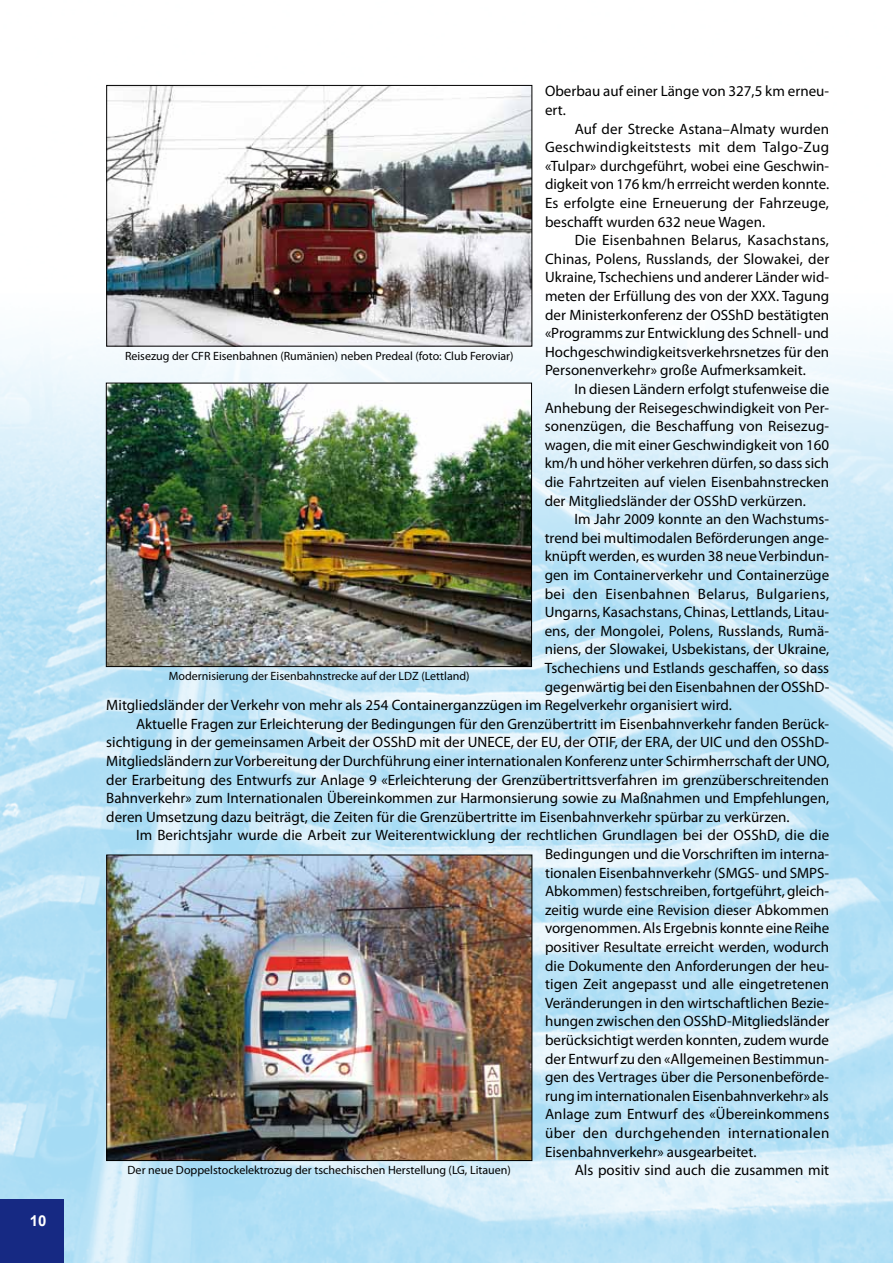
<style>
.page{position:relative;width:893px;height:1263px;background:#fff}
.page>*{position:absolute;margin:0;border:0;box-sizing:border-box;transform-origin:0 0}
.t1{font:15px/18.6px "Myriad Pro";color:#000;text-align:justify}
.t2{font:15px "Myriad Pro";letter-spacing:.025em;color:#000}
.t3{font:700 15px "Arial";color:#fff}
.t4{font:12px "Myriad Pro";color:#000}
</style>
<div class="page">
<img style="left:0;top:84px;width:893px;height:1179px">
<div style="left:0;top:1199px;width:64px;height:64px;background:#162983"></div>
<img style="left:108px;top:87px;width:422px;height:257px">
<div style="left:106px;top:85px;width:426px;height:261px;border:1px solid #000"></div>
<img style="left:108px;top:857px;width:422px;height:302px">
<div style="left:106px;top:855px;width:426px;height:306px;border:1px solid #000"></div>
<img style="left:108px;top:385px;width:422px;height:280px">
<div style="left:106px;top:383px;width:426px;height:284px;border:1px solid #000"></div>
<p class="t3" style="left:30px;top:1211px;width:18px">10</p>
<p class="t1" style="left:545px;top:82px;width:286px">Oberbau auf einer Länge von 327,5 km erneu&shy;ert.</p>
<p class="t1" style="left:545px;top:119px;width:286px;text-indent:30px">Auf der Strecke Astana–Almaty wurden Geschwindigkeitstests mit dem Talgo-Zug «Tulpar» durchgeführt, wobei eine Geschwin&shy;digkeit von 176 km/h errreicht werden konnte.<br>Es erfolgte eine Erneuerung der Fahrzeuge, beschafft wurden 632 neue Wagen.</p>
<p class="t1" style="left:545px;top:231px;width:286px;text-indent:30px">Die Eisenbahnen Belarus, Kasachstans, Chinas, Polens, Russlands, der Slowakei, der Ukraine, Tschechiens und anderer Länder wid&shy;meten der Erfüllung des von der XXX. Tagung der Ministerkonferenz der OSShD bestätigten «Programms zur Entwicklung des Schnell- und Hochgeschwindigkeitsverkehrsnetzes für den Personenverkehr» große Aufmerksamkeit.</p>
<p class="t1" style="left:545px;top:379px;width:286px;text-indent:30px">In diesen Ländern erfolgt stufenweise die Anhebung der Reisegeschwindigkeit von Per&shy;sonenzügen, die Beschaffung von Reisezug&shy;wagen, die mit einer Geschwindigkeit von 160 km/h und höher verkehren dürfen, so dass sich die Fahrtzeiten auf vielen Eisenbahnstrecken der Mitgliedsländer der OSShD verkürzen.</p>
<p class="t1" style="left:574px;top:510px;width:256px">Im Jahr 2009 konnte an den Wachstums-</p>
<p class="t1" style="left:545px;top:528px;width:286px">trend bei multimodalen Beförderungen ange-</p>
<p class="t1" style="left:545px;top:547px;width:286px">knüpft werden, es wurden 38 neue Verbindun-</p>
<p class="t1" style="left:545px;top:565px;width:286px">gen im Containerverkehr und Containerzüge</p>
<p class="t2" style="left:545px;top:584px;width:286px">bei den Eisenbahnen Belarus, Bulgariens,</p>
<p class="t1" style="left:545px;top:603px;width:286px">Ungarns, Kasachstans, Chinas, Lettlands, Litau-</p>
<p class="t1" style="left:545px;top:621px;width:286px">ens, der Mongolei, Polens, Russlands, Rumä-</p>
<p class="t1" style="left:545px;top:640px;width:286px">niens, der Slowakei, Usbekistans, der Ukraine,</p>
<p class="t1" style="left:545px;top:658px;width:286px">Tschechiens und Estlands geschaffen, so dass</p>
<p class="t1" style="left:545px;top:677px;width:286px">gegenwärtig bei den Eisenbahnen der OSShD-</p>
<p class="t1" style="left:106px;top:696px;width:627px">Mitgliedsländer der Verkehr von mehr als 254 Containerganzzügen im Regelverkehr organisiert wird.</p>
<p class="t1" style="left:136px;top:714px;width:695px">Aktuelle Fragen zur Erleichterung der Bedingungen für den Grenzübertritt im Eisenbahnverkehr fanden Berück-</p>
<p class="t1" style="left:106px;top:733px;width:724px">sichtigung in der gemeinsamen Arbeit der OSShD mit der UNECE, der EU, der OTIF, der ERA, der UIC und den OSShD-</p>
<p class="t1" style="left:106px;top:751px;width:725px">Mitgliedsländern zur Vorbereitung der Durchführung einer internationalen Konferenz unter Schirmherrschaft der UNO,</p>
<p class="t1" style="left:106px;top:770px;width:724px">der Erarbeitung des Entwurfs zur Anlage 9 «Erleichterung der Grenzübertrittsverfahren im grenzüberschreitenden</p>
<p class="t1" style="left:106px;top:789px;width:724px">Bahnverkehr» zum Internationalen Übereinkommen zur Harmonsierung sowie zu Maßnahmen und Empfehlungen,</p>
<p class="t1" style="left:106px;top:807px;width:685px">deren Umsetzung dazu beiträgt, die Zeiten für die Grenzübertritte im Eisenbahnverkehr spürbar zu verkürzen.</p>
<p class="t1" style="left:136px;top:826px;width:695px">Im Berichtsjahr wurde die Arbeit zur Weiterentwicklung der rechtlichen Grundlagen bei der OSShD, die die</p>
<p class="t1" style="left:545px;top:844px;width:286px">Bedingungen und die Vorschriften im interna-</p>
<p class="t1" style="left:545px;top:863px;width:286px">tionalen Eisenbahnverkehr (SMGS- und SMPS-</p>
<p class="t1" style="left:545px;top:882px;width:286px">Abkommen) festschreiben, fortgeführt, gleich-</p>
<p class="t1" style="left:545px;top:900px;width:286px">zeitig wurde eine Revision dieser Abkommen</p>
<p class="t1" style="left:545px;top:919px;width:286px">vorgenommen. Als Ergebnis konnte eine Reihe</p>
<p class="t1" style="left:545px;top:937px;width:286px">positiver Resultate erreicht werden, wodurch</p>
<p class="t1" style="left:545px;top:956px;width:286px">die Dokumente den Anforderungen der heu-</p>
<p class="t1" style="left:545px;top:975px;width:285px">tigen Zeit angepasst und alle eingetretenen</p>
<p class="t1" style="left:545px;top:993px;width:286px">Veränderungen in den wirtschaftlichen Bezie-</p>
<p class="t1" style="left:545px;top:1012px;width:286px">hungen zwischen den OSShD-Mitgliedsländer</p>
<p class="t1" style="left:545px;top:1030px;width:285px">berücksichtigt werden konnten, zudem wurde</p>
<p class="t1" style="left:545px;top:1049px;width:286px">der Entwurf zu den «Allgemeinen Bestimmun-</p>
<p class="t1" style="left:545px;top:1068px;width:286px">gen des Vertrages über die Personenbeförde-</p>
<p class="t1" style="left:545px;top:1086px;width:285px">rung im internationalen Eisenbahnverkehr» als</p>
<p class="t1" style="left:545px;top:1105px;width:286px">Anlage zum Entwurf des «Übereinkommens</p>
<p class="t2" style="left:545px;top:1124px;width:286px">über den durchgehenden internationalen</p>
<p class="t1" style="left:545px;top:1142px;width:213px">Eisenbahnverkehr» ausgearbeitet.</p>
<p class="t1" style="left:575px;top:1161px;width:256px">Als positiv sind auch die zusammen mit</p>
<p class="t4" style="left:125px;top:348px;width:390px">Reisezug der CFR Eisenbahnen (Rumänien) neben Predeal (foto: Club Feroviar)</p>
<p class="t4" style="left:169px;top:669px;width:302px">Modernisierung der Eisenbahnstrecke auf der LDZ (Lettland)</p>
<p class="t4" style="left:128px;top:1163px;width:385px">Der neue Doppelstockelektrozug der tschechischen Herstellung (LG, Litauen)</p>
</div>
